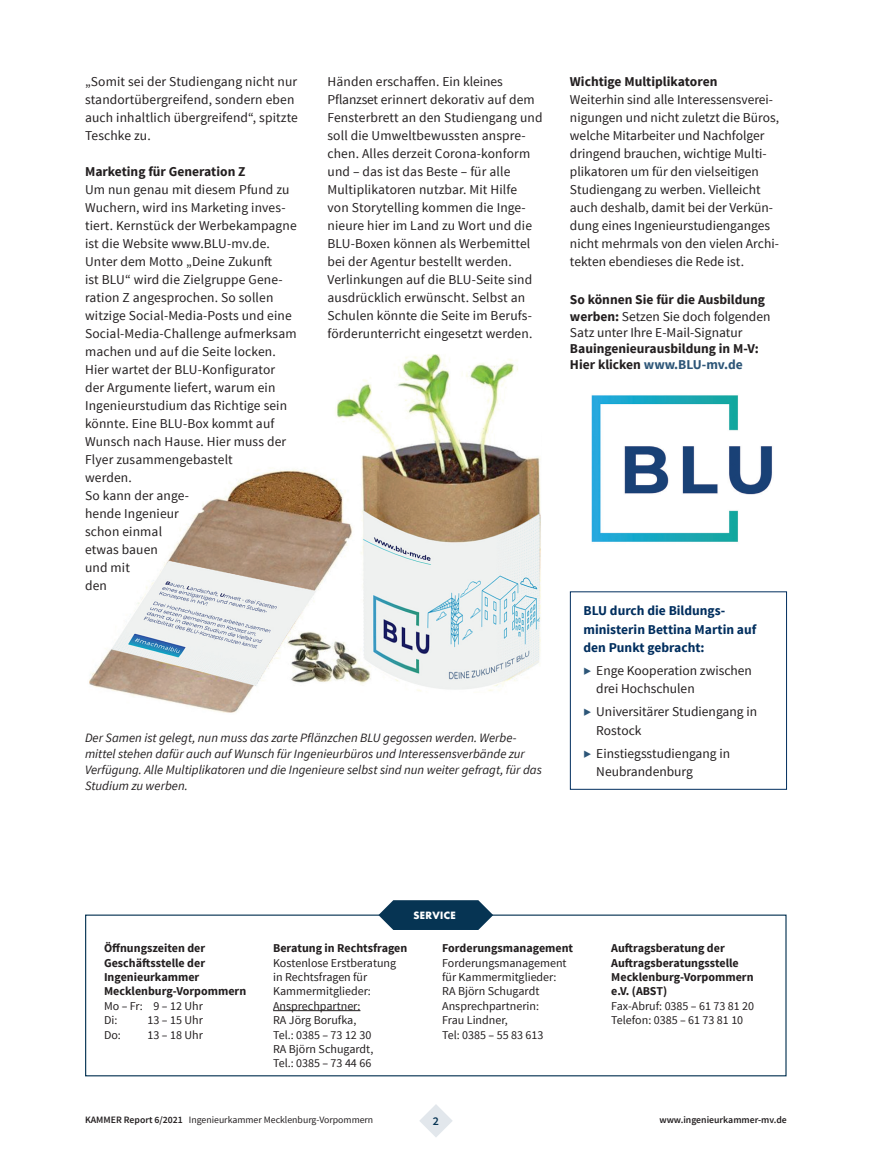
<style>
.page{position:relative;width:872px;height:1170px;background:#fff}
.page>*{position:absolute;margin:0;border:0;box-sizing:border-box;transform-origin:0 0}
.t1{font:13.5px/18px "Source Sans Pro";letter-spacing:.01em;color:#231f20}
.t2{font:700 13.5px/16.2px "Source Sans Pro";color:#231f20}
.t3{font:700 13.5px/18.5px "Source Sans Pro";color:#002e5e}
.t4{font:italic 12.75px/15.8px "Source Sans Pro";color:#231f20}
.t5{font:12px/14.4px "Source Sans Pro";color:#231f20}
.t6{font:700 12px/14.4px "Source Sans Pro";color:#231f20}
.t7{font:600 12px "Source Sans Pro";color:#063453}
.t8{font:9.75px "Source Sans Pro";color:#231f20}
.t9{font:600 9.75px "Source Sans Pro";color:#231f20}
.t10{font:700 9.75px "Futura Std";letter-spacing:.04em;color:#fff}
.s1{font-weight:700}
.s2{color:#2d5678}
.s3{font-weight:600}
</style>
<div class="page">
<svg style="left:419px;top:1104px;width:34px;height:33px"></svg>
<img style="left:89px;top:354px;width:452px;height:359px">
<hr style="left:273px;top:1010px;width:87px;height:1px;background:#231f20">
<div style="left:85px;top:914px;width:701px;height:162px;border:1px solid #063453"></div>
<svg style="left:378px;top:900px;width:115px;height:29px;background:#274e69"></svg>
<div style="left:570px;top:591px;width:217px;height:198px;border:1px solid #002e5e"></div>
<img style="left:591px;top:395px;width:181px;height:147px">
<p class="t1" style="left:85px;top:73px;width:214px">„Somit sei der Studiengang nicht nur standortübergreifend, sondern eben auch inhaltlich übergreifend“, spitzte<br>Teschke zu.</p>
<p class="t2" style="left:85px;top:164px;width:162px">Marketing für Generation Z</p>
<p class="t1" style="left:85px;top:181px;width:213px">Um nun genau mit diesem Pfund zu<br>Wuchern, wird ins Marketing inves&shy;tiert. Kernstück der Werbekampagne ist die Website www.BLU-mv.de.<br>Unter dem Motto „Deine Zukunft<br>ist BLU“ wird die Zielgruppe Gene&shy;ration Z angesprochen. So sollen witzige Social-Media-Posts und eine<br>Social-Media-Challenge aufmerksam machen und auf die Seite locken.<br>Hier wartet der BLU-Konfigurator der Argumente liefert, warum ein<br>Ingenieurstudium das Richtige sein könnte. Eine BLU-Box kommt auf<br>Wunsch nach Hause. Hier muss der<br>Flyer zusammengebastelt<br>werden.<br>So kann der ange-<br>hende Ingenieur<br>schon einmal<br>etwas bauen<br>und mit<br>den</p>
<p class="t1" style="left:327px;top:73px;width:216px">Händen erschaffen. Ein kleines Pflanzset erinnert dekorativ auf dem Fensterbrett an den Studiengang und soll die Umweltbewussten anspre&shy;chen. Alles derzeit Corona-konform und – das ist das Beste – für alle Multiplikatoren nutzbar. Mit Hilfe<br>von Storytelling kommen die Inge&shy;nieure hier im Land zu Wort und die BLU-Boxen können als Werbemittel bei der Agentur bestellt werden.<br>Verlinkungen auf die BLU-Seite sind ausdrücklich erwünscht. Selbst an Schulen könnte die Seite im Berufs&shy;förderunterricht eingesetzt werden.</p>
<p class="t2" style="left:570px;top:74px;width:149px">Wichtige Multiplikatoren</p>
<p class="t1" style="left:570px;top:91px;width:210px">Weiterhin sind alle Interessensverei&shy;nigungen und nicht zuletzt die Büros, welche Mitarbeiter und Nachfolger dringend brauchen, wichtige Multi&shy;plikatoren um für den vielseitigen Studiengang zu werben. Vielleicht auch deshalb, damit bei der Verkün&shy;dung eines Ingenieurstudienganges nicht mehrmals von den vielen Archi&shy;tekten ebendieses die Rede ist.</p>
<p class="t1" style="left:570px;top:292px;width:202px;line-height:16.2px"><span class="s1">So können Sie für die Ausbildung werben:</span> Setzen Sie doch folgenden<br>Satz unter Ihre E-Mail-Signatur</p>
<p class="t2" style="left:570px;top:341px;width:190px">Bauingenieurausbildung in M-V:<br>Hier klicken <span class="s2">www.BLU-mv.de</span></p>
<p class="t4" style="left:85px;top:730px;width:458px">Der Samen ist gelegt, nun muss das zarte Pflänzchen BLU gegossen werden. Werbe&shy;mittel stehen dafür auch auf Wunsch für Ingenieurbüros und Interessensverbände zur Verfügung. Alle Multiplikatoren und die Ingenieure selbst sind nun weiter gefragt, für das Studium zu werben.</p>
<p class="t3" style="left:583px;top:602px;width:174px">BLU durch die Bildungs&shy;ministerin Bettina Martin auf den Punkt gebracht:</p>
<p class="t1" style="left:596px;top:661px;width:157px;line-height:18.5px;text-indent:-13px"><span class="s2">▶</span> Enge Kooperation zwischen drei Hochschulen</p>
<p class="t1" style="left:596px;top:702px;width:162px;line-height:18.5px;text-indent:-13px"><span class="s2">▶</span> Universitärer Studiengang in<br>Rostock</p>
<p class="t1" style="left:596px;top:744px;width:135px;line-height:18.5px;text-indent:-13px"><span class="s2">▶</span> Einstiegsstudiengang in<br>Neubrandenburg</p>
<p class="t6" style="left:104px;top:941px;width:144px">Öffnungszeiten der<br>Geschäftsstelle der<br>Ingenieurkammer<br>Mecklenburg-Vorpommern</p>
<p class="t5" style="left:104px;top:998px;width:100px">Mo – Fr: 9 – 12 Uhr<br>Di:</p>
<p class="t5" style="left:148px;top:1013px;width:57px">13 – 15 Uhr</p>
<p class="t5" style="left:104px;top:1027px;width:18px">Do:</p>
<p class="t5" style="left:148px;top:1027px;width:57px">13 – 18 Uhr</p>
<p class="t10" style="left:413px;top:908px;width:44px">SERVICE</p>
<p class="t6" style="left:273px;top:941px;width:136px">Beratung in Rechtsfragen</p>
<p class="t5" style="left:273px;top:955px;width:125px">Kostenlose Erstberatung in Rechtsfragen für<br>Kammermitglieder:<br>Ansprechpartner:<br>RA Jörg Borufka,<br>Tel.: 0385 – 73 12 30<br>RA Björn Schugardt,<br>Tel.: 0385 – 73 44 66</p>
<p class="t6" style="left:442px;top:941px;width:132px">Forderungsmanagement</p>
<p class="t5" style="left:442px;top:955px;width:126px">Forderungsmanagement für Kammermitglieder:<br>RA Björn Schugardt<br>Ansprechpartnerin:<br>Frau Lindner,<br>Tel: 0385 – 55 83 613</p>
<p class="t6" style="left:611px;top:941px;width:144px">Auftragsberatung der<br>Auftragsberatungsstelle<br>Mecklenburg-Vorpommern e.V. (ABST)</p>
<p class="t5" style="left:611px;top:998px;width:144px">Fax-Abruf: 0385 – 61 73 81 20<br>Telefon: 0385 – 61 73 81 10</p>
<p class="t8" style="left:85px;top:1113px;width:290px"><span class="s3">KAMMER Report 6/2021</span> Ingenieurkammer Mecklenburg-Vorpommern</p>
<p class="t7" style="left:433px;top:1112px;width:8px">2</p>
<p class="t9" style="left:659px;top:1113px;width:129px">www.ingenieurkammer-mv.de</p>
</div>
